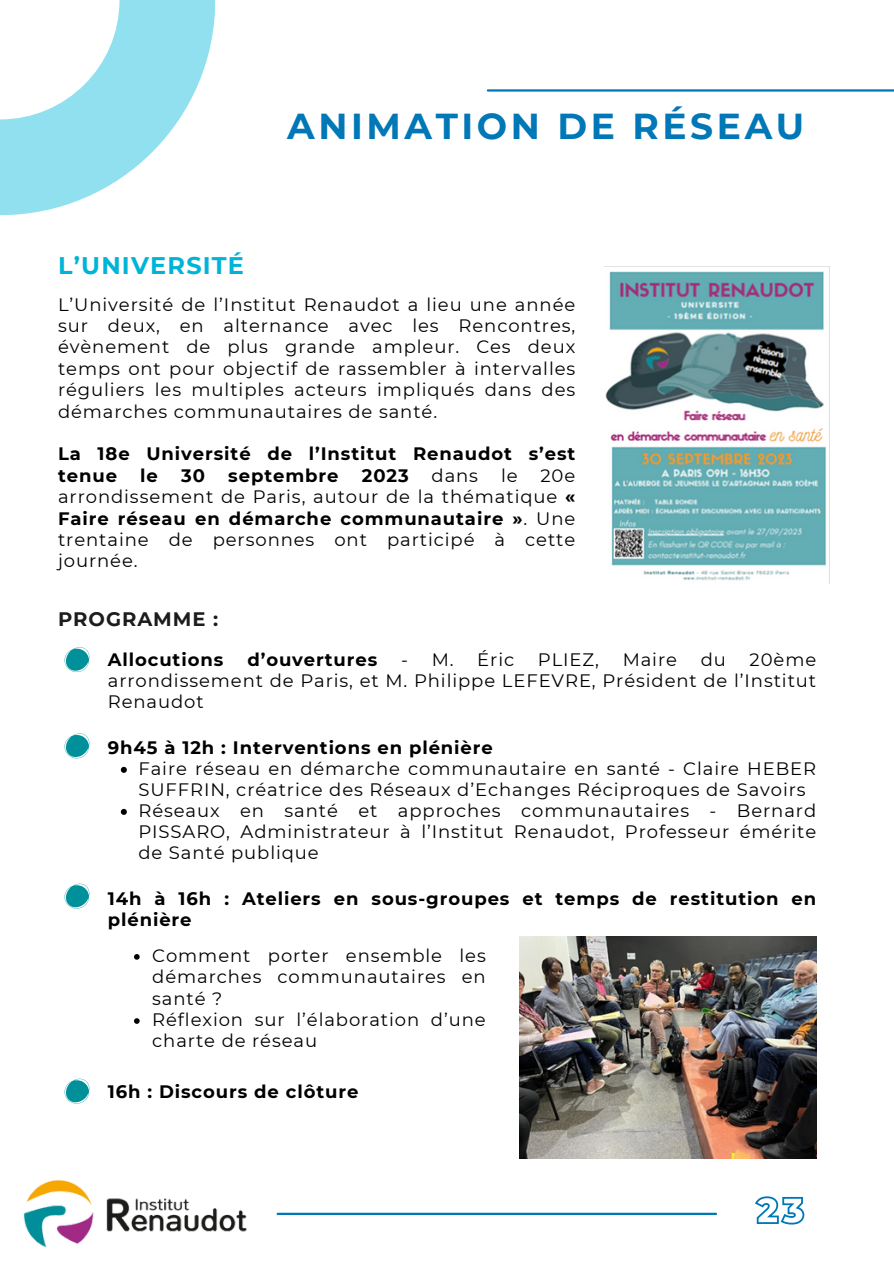
<style>
.page{position:relative;width:894px;height:1264px;background:#fff}
.page>*{position:absolute;margin:0;border:0;box-sizing:border-box;transform-origin:0 0}
.t1{font:700 36px "Montserrat";letter-spacing:.1em;color:#0077b6}
.t2{font:700 24px "Montserrat";letter-spacing:.05em;color:#00b4d8}
.t3{font:700 19.5px "Montserrat";letter-spacing:.05em;color:#1c1c1b}
.t4{font:18px/21.3px "Montserrat";letter-spacing:.05em;color:#000;text-align:justify}
.t5{font:700 18px/21px "Montserrat";letter-spacing:.05em;color:#000}
.s1{font-weight:700}
</style>
<div class="page">
<hr style="left:277px;top:1212px;width:438px;height:2px;background:#0077b6">
<svg style="left:0;top:0;width:215px;height:215px;fill:#90e0ef"></svg>
<hr style="left:487px;top:89px;width:406px;height:3px;background:#0077b6">
<img style="left:24px;top:1180px;width:223px;height:67px">
<img style="left:604px;top:266px;width:225px;height:315px">
<svg style="left:121px;top:766px;width:6px;height:6px"></svg>
<svg style="left:121px;top:808px;width:6px;height:6px"></svg>
<img style="left:519px;top:936px;width:297px;height:222px">
<svg style="left:65px;top:647px;width:24px;height:25px"></svg>
<svg style="left:755px;top:1196px;width:50px;height:29px"></svg>
<svg style="left:64px;top:733px;width:26px;height:26px"></svg>
<svg style="left:65px;top:883px;width:24px;height:25px"></svg>
<svg style="left:65px;top:1078px;width:24px;height:25px"></svg>
<svg style="left:134px;top:954px;width:6px;height:5px"></svg>
<svg style="left:134px;top:1018px;width:6px;height:5px"></svg>
<p class="t1" style="left:287px;top:104px;width:518px">ANIMATION DE RÉSEAU</p>
<h4 class="t2" style="left:58px;top:250px;width:187px">L’UNIVERSITÉ</h4>
<h4 class="t4" style="left:58px;top:293px;width:518px">L’Université de l’Institut Renaudot a lieu une année sur deux, en alternance avec les Rencontres, évènement de plus grande ampleur. Ces deux temps ont pour objectif de rassembler à intervalles réguliers les multiples acteurs impliqués dans des démarches communautaires de santé.</h4>
<p class="t5" style="left:58px;top:443px;width:518px">La 18e Université de l’Institut Renaudot s’est tenue</p>
<p class="t5" style="left:140px;top:465px;width:19px">le</p>
<p class="t5" style="left:181px;top:465px;width:25px">30</p>
<p class="t5" style="left:228px;top:465px;width:112px">septembre</p>
<p class="t5" style="left:362px;top:465px;width:48px">2023</p>
<p class="t4" style="left:431px;top:464px;width:48px">dans</p>
<p class="t4" style="left:501px;top:464px;width:18px">le</p>
<p class="t4" style="left:58px;top:464px;width:518px;text-indent:482px">20e arrondissement de Paris, autour de la thématique <span class="s1">« Faire réseau en démarche communautaire »</span>. Une trentaine de personnes ont participé à cette journée.</p>
<p class="t3" style="left:58px;top:607px;width:162px">PROGRAMME :</p>
<h2 class="t5" style="left:108px;top:649px;width:117px">Allocutions</h2>
<h2 class="t5" style="left:247px;top:649px;width:131px">d’ouvertures</h2>
<h2 class="t4" style="left:401px;top:648px;width:54px">- M.</h2>
<h2 class="t4" style="left:477px;top:648px;width:38px">Éric</h2>
<h2 class="t4" style="left:537px;top:648px;width:62px">PLIEZ,</h2>
<h2 class="t4" style="left:622px;top:648px;width:56px">Maire</h2>
<h2 class="t4" style="left:700px;top:648px;width:27px">du</h2>
<h2 class="t4" style="left:108px;top:649px;width:709px;text-indent:641px">20ème arrondissement de Paris, et M. Philippe LEFEVRE, Président de l’Institut Renaudot</h2>
<p class="t5" style="left:108px;top:737px;width:386px">9h45 à 12h : Interventions en plénière</p>
<p class="t4" style="left:138px;top:758px;width:679px">Faire réseau en démarche communautaire en santé - Claire HEBER<br>SUFFRIN, créatrice des Réseaux d’Echanges Réciproques de Savoirs</p>
<p class="t4" style="left:138px;top:800px;width:679px">Réseaux en santé et approches communautaires - Bernard PISSARO, Administrateur à l’Institut Renaudot, Professeur émérite de Santé publique</p>
<p class="t5" style="left:108px;top:888px;width:709px">14h à 16h : Ateliers en sous-groupes et temps de restitution en plénière</p>
<p class="t4" style="left:152px;top:944px;width:335px">Comment porter ensemble les démarches communautaires en santé ?</p>
<p class="t4" style="left:152px;top:1008px;width:335px">Réflexion sur l’élaboration d’une charte de réseau</p>
<h4 class="t5" style="left:108px;top:1081px;width:252px">16h : Discours de clôture</h4>
</div>
